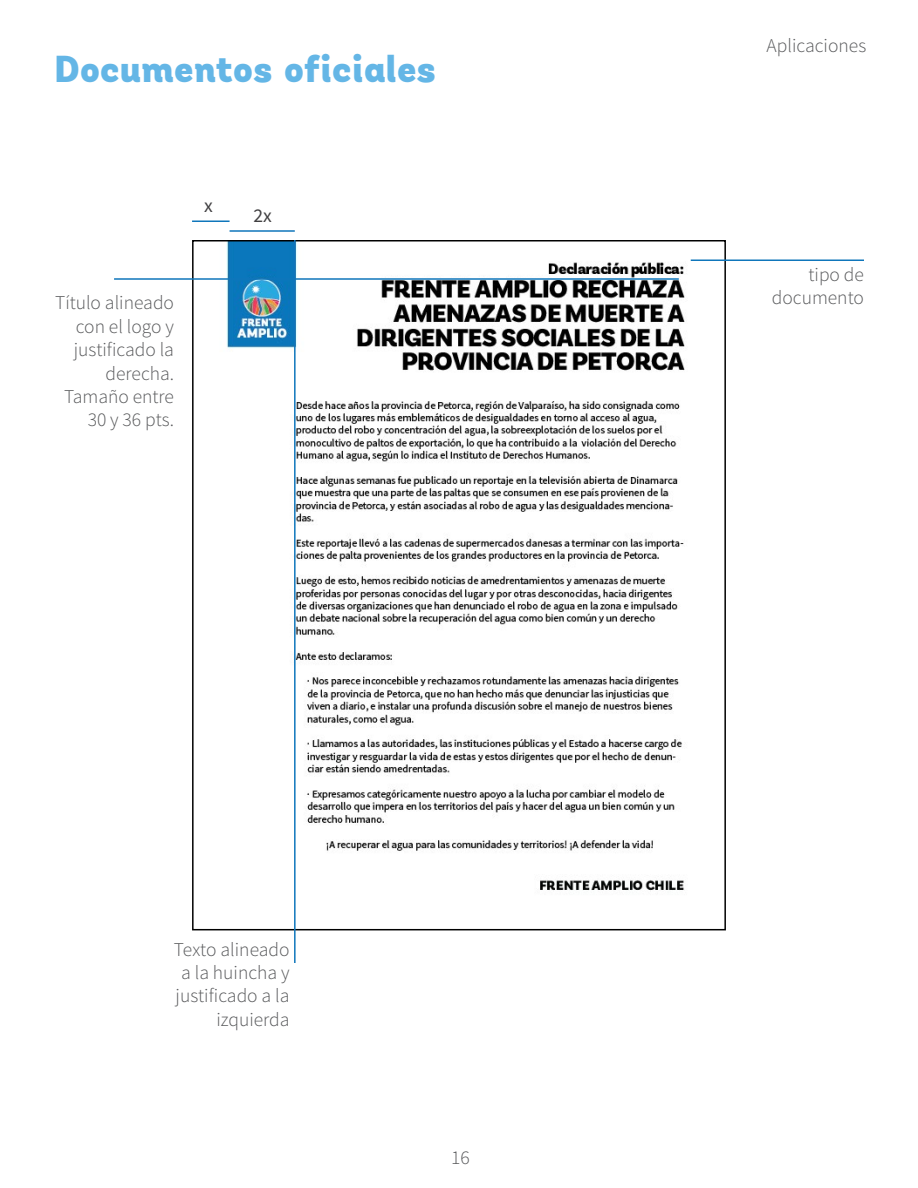
<style>
.page{position:relative;width:918px;height:1188px;background:#fff}
.page>*{position:absolute;margin:0;border:0;box-sizing:border-box;transform-origin:0 0}
.t1{font:900 37.5px "Andes";letter-spacing:-.01em;color:#64b6e6}
.t2{font:300 19.5px/23.4px "Source Sans Pro";color:#58595b;text-align:right}
.t3{font:19.5px "Source Sans Pro";color:#414042}
</style>
<div class="page">
<img style="left:226px;top:243px;width:497px;height:648px">
<hr style="left:230px;top:230px;width:65px;height:2px;background:#0f76bb">
<hr style="left:192px;top:220px;width:38px;height:2px;background:#0f76bb">
<hr style="left:114px;top:278px;width:565px;height:2px;background:#0f76bb">
<hr style="left:294px;top:240px;width:2px;height:723px;background:#0f76bb">
<hr style="left:691px;top:260px;width:173px;height:1px;background:#0f76bb">
<h1 class="t1" style="left:54px;top:44px;width:384px">Documentos oficiales</h1>
<p class="t3" style="left:204px;top:194px;width:10px">x</p>
<p class="t2" style="left:55px;top:291px;width:120px">Título alineado con el logo y justificado la derecha.<br>Tamaño entre<br>30 y 36 pts.</p>
<p class="t3" style="left:253px;top:203px;width:20px">2x</p>
<p class="t2" style="left:174px;top:938px;width:117px">Texto alineado a la huincha y justificado a la izquierda</p>
<p class="t2" style="left:451px;top:1146px;width:20px">16</p>
<p class="t2" style="left:767px;top:34px;width:101px">Aplicaciones</p>
<p class="t2" style="left:772px;top:263px;width:94px">tipo de documento</p>
</div>
